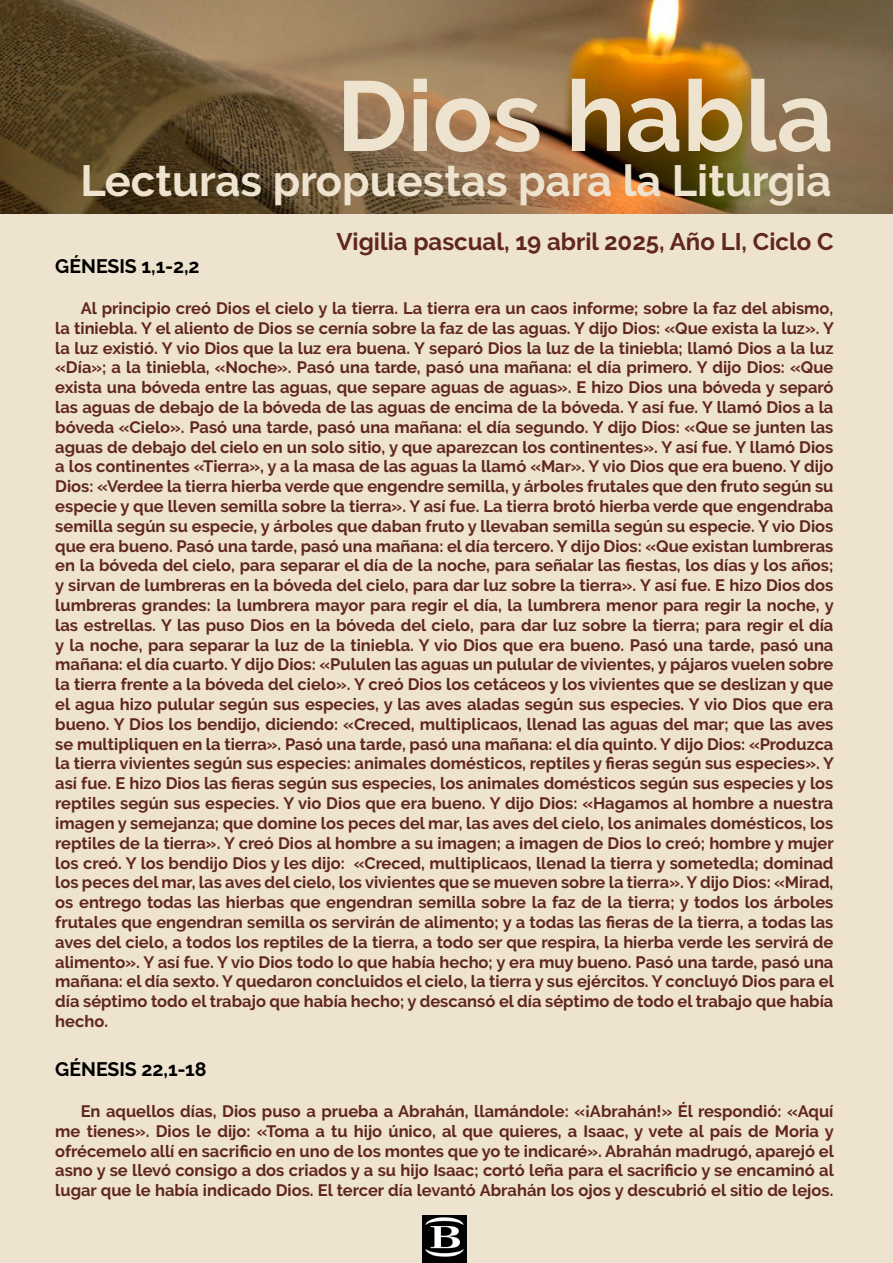
<style>
.page{position:relative;width:893px;height:1263px;background:#fff}
.page>*{position:absolute;margin:0;border:0;box-sizing:border-box;transform-origin:0 0}
.titulos_oro{font:700 99px "Raleway";color:#ede3cf}
.t1{font:700 43.5px "Raleway";color:#ede3cf}
.t2{font:700 24px "Raleway";color:#60261f}
.t3{font:700 19.5px "Raleway";color:#000}
.t4{font:700 16.5px/19.8px "Raleway";color:#60261f;text-align:justify}
</style>
<div class="page">
<div style="left:0;top:214px;width:893px;height:1049px;background:#ede3cf"></div>
<img style="left:0;top:0;width:893px;height:213px">
<img style="left:422px;top:1216px;width:44px;height:47px">
<p class="titulos_oro" style="left:337px;top:60px;width:498px">Dios habla</p>
<p class="t1" style="left:80px;top:155px;width:752px">Lecturas propuestas para la Liturgia</p>
<p class="t2" style="left:336px;top:227px;width:499px">Vigilia pascual, 19 abril 2025, Año LI, Ciclo C</p>
<p class="t3" style="left:55px;top:255px;width:146px">GÉNESIS 1,1-2,2</p>
<p class="t4" style="left:55px;top:298px;width:780px;text-indent:26px">Al principio creó Dios el cielo y la tierra. La tierra era un caos informe; sobre la faz del abismo, la tiniebla. Y el aliento de Dios se cernía sobre la faz de las aguas. Y dijo Dios: «Que exista la luz». Y la luz existió. Y vio Dios que la luz era buena. Y separó Dios la luz de la tiniebla; llamó Dios a la luz «Día»; a la tiniebla, «Noche». Pasó una tarde, pasó una mañana: el día primero. Y dijo Dios: «Que exista una bóveda entre las aguas, que separe aguas de aguas». E hizo Dios una bóveda y separó las aguas de debajo de la bóveda de las aguas de encima de la bóveda. Y así fue. Y llamó Dios a la bóveda «Cielo». Pasó una tarde, pasó una mañana: el día segundo. Y dijo Dios: «Que se junten las aguas de debajo del cielo en un solo sitio, y que aparezcan los continentes». Y así fue. Y llamó Dios a los continentes «Tierra», y a la masa de las aguas la llamó «Mar». Y vio Dios que era bueno. Y dijo Dios: «Verdee la tierra hierba verde que engendre semilla, y árboles frutales que den fruto según su especie y que lleven semilla sobre la tierra». Y así fue. La tierra brotó hierba verde que engendraba semilla según su especie, y árboles que daban fruto y llevaban semilla según su especie. Y vio Dios que era bueno. Pasó una tarde, pasó una mañana: el día tercero. Y dijo Dios: «Que existan lumbreras en la bóveda del cielo, para separar el día de la noche, para señalar las fiestas, los días y los años; y sirvan de lumbreras en la bóveda del cielo, para dar luz sobre la tierra». Y así fue. E hizo Dios dos lumbreras grandes: la lumbrera mayor para regir el día, la lumbrera menor para regir la noche, y las estrellas. Y las puso Dios en la bóveda del cielo, para dar luz sobre la tierra; para regir el día y la noche, para separar la luz de la tiniebla. Y vio Dios que era bueno. Pasó una tarde, pasó una mañana: el día cuarto. Y dijo Dios: «Pululen las aguas un pulular de vivientes, y pájaros vuelen sobre la tierra frente a la bóveda del cielo». Y creó Dios los cetáceos y los vivientes que se deslizan y que el agua hizo pulular según sus especies, y las aves aladas según sus especies. Y vio Dios que era bueno. Y Dios los bendijo, diciendo: «Creced, multiplicaos, llenad las aguas del mar; que las aves se multipliquen en la tierra». Pasó una tarde, pasó una mañana: el día quinto. Y dijo Dios: «Produzca la tierra vivientes según sus especies: animales domésticos, reptiles y fieras según sus especies». Y así fue. E hizo Dios las fieras según sus especies, los animales domésticos según sus especies y los reptiles según sus especies. Y vio Dios que era bueno. Y dijo Dios: «Hagamos al hombre a nuestra imagen y semejanza; que domine los peces del mar, las aves del cielo, los animales domésticos, los reptiles de la tierra». Y creó Dios al hombre a su imagen; a imagen de Dios lo creó; hombre y mujer los creó. Y los bendijo Dios y les dijo: «Creced, multiplicaos, llenad la tierra y sometedla; dominad los peces del mar, las aves del cielo, los vivientes que se mueven sobre la tierra». Y dijo Dios: «Mirad, os entrego todas las hierbas que engendran semilla sobre la faz de la tierra; y todos los árboles frutales que engendran semilla os servirán de alimento; y a todas las fieras de la tierra, a todas las aves del cielo, a todos los reptiles de la tierra, a todo ser que respira, la hierba verde les servirá de alimento». Y así fue. Y vio Dios todo lo que había hecho; y era muy bueno. Pasó una tarde, pasó una mañana: el día sexto. Y quedaron concluidos el cielo, la tierra y sus ejércitos. Y concluyó Dios para el día séptimo todo el trabajo que había hecho; y descansó el día séptimo de todo el trabajo que había hecho.</p>
<p class="t3" style="left:55px;top:1058px;width:153px">GÉNESIS 22,1-18</p>
<p class="t4" style="left:55px;top:1101px;width:780px;text-indent:26px">En aquellos días, Dios puso a prueba a Abrahán, llamándole: «¡Abrahán!» Él respondió: «Aquí me tienes». Dios le dijo: «Toma a tu hijo único, al que quieres, a Isaac, y vete al país de Moria y ofrécemelo allí en sacrificio en uno de los montes que yo te indicaré». Abrahán madrugó, aparejó el asno y se llevó consigo a dos criados y a su hijo Isaac; cortó leña para el sacrificio y se encaminó al lugar que le había indicado Dios. El tercer día levantó Abrahán los ojos y descubrió el sitio de lejos.</p>
</div>
